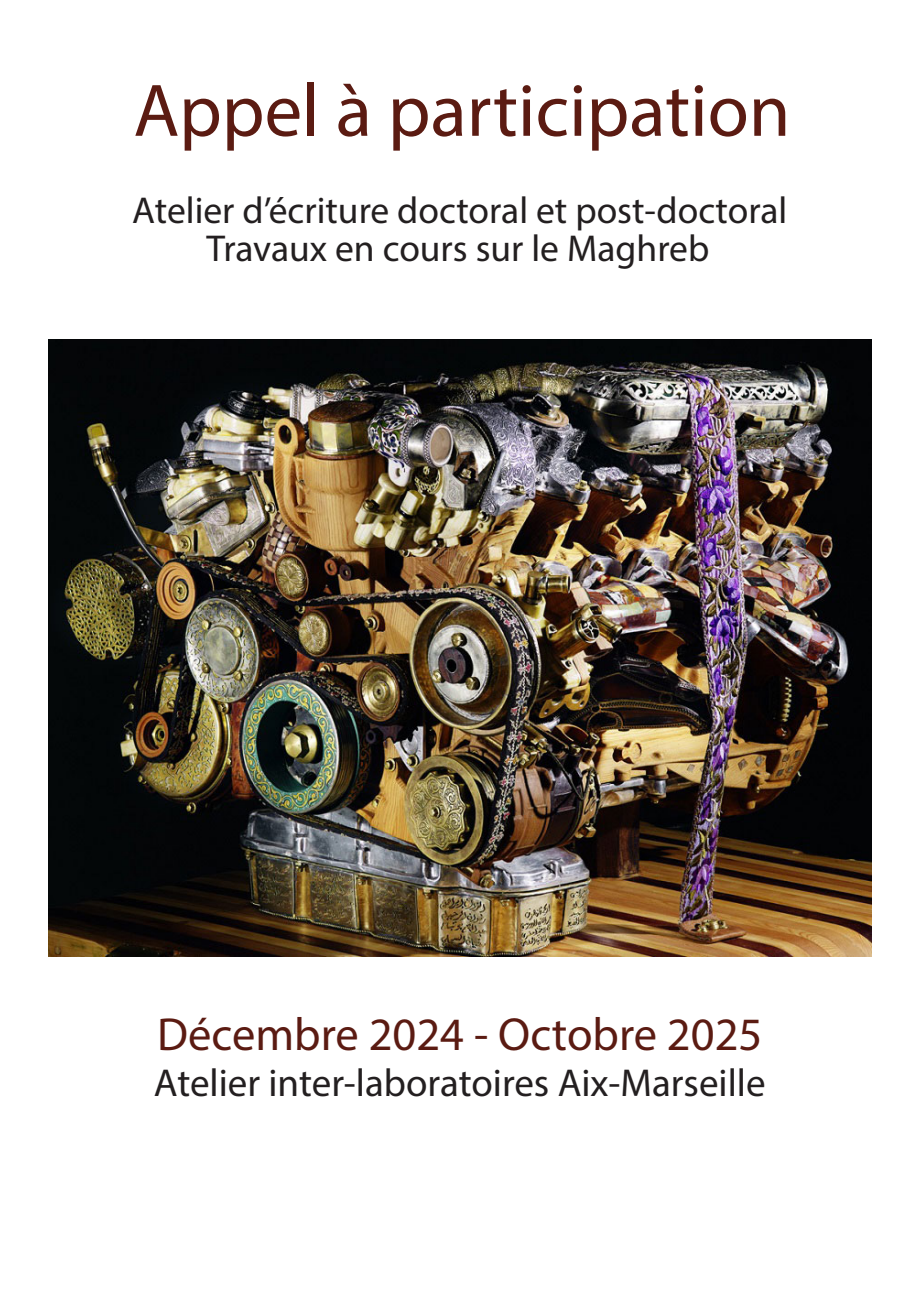
<style>
.page{position:relative;width:919px;height:1289px;background:#fff}
.page>*{position:absolute;margin:0;border:0;box-sizing:border-box;transform-origin:0 0}
.t1{font:75px "Myriad Pro";color:#5b1b12}
.t2{font:46.5px "Myriad Pro";color:#5b1b12}
.t3{font:39px "Myriad Pro";color:#231f20}
.t4{font:37.5px "Myriad Pro";color:#231f20}
</style>
<div class="page">
<img style="left:48px;top:339px;width:823px;height:617px">
<p class="t1" style="left:133px;top:64px;width:658px">Appel à participation</p>
<p class="t4" style="left:132px;top:187px;width:656px">Atelier d’écriture doctoral et post-doctoral</p>
<p class="t4" style="left:206px;top:226px;width:504px">Travaux en cours sur le Maghreb</p>
<p class="t2" style="left:157px;top:1005px;width:606px">Décembre 2024 - Octobre 2025</p>
<p class="t3" style="left:154px;top:1059px;width:613px">Atelier inter-laboratoires Aix-Marseille</p>
</div>
